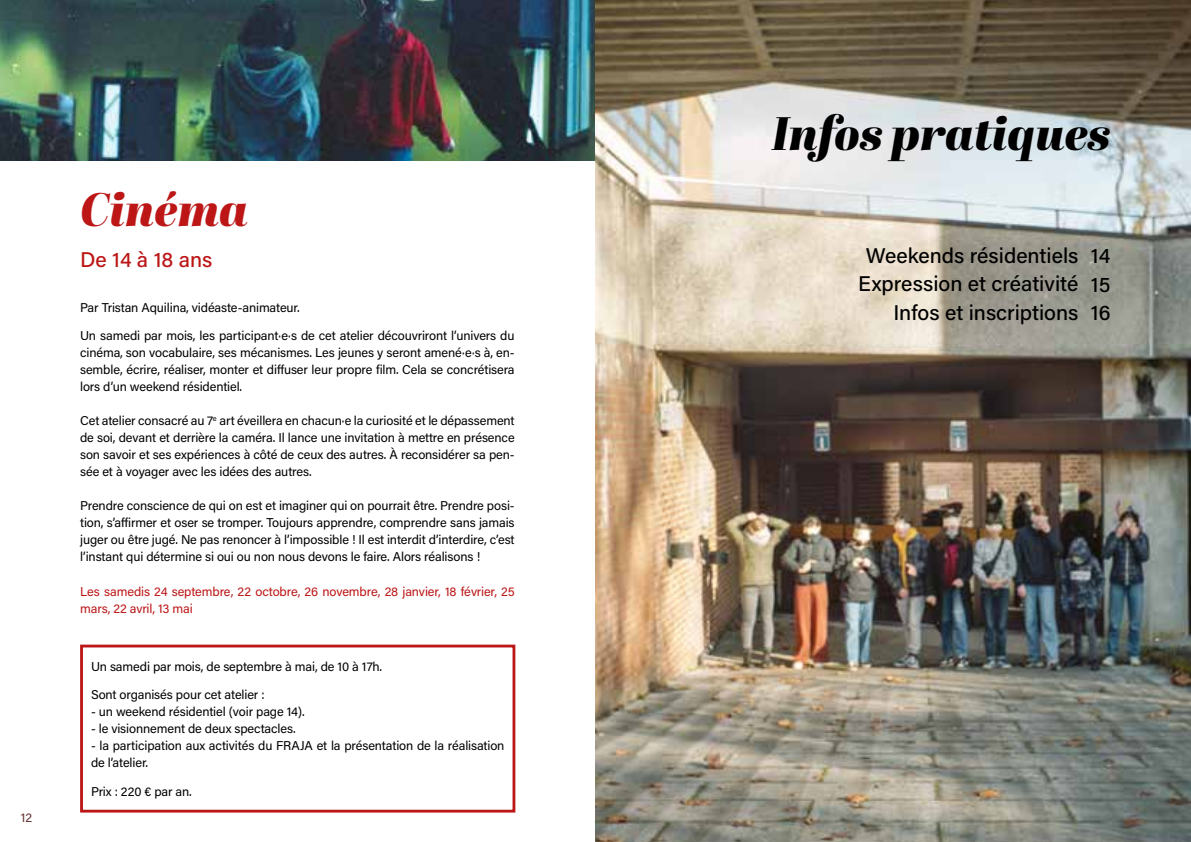
<style>
.page{position:relative;width:1191px;height:842px;background:#fff}
.page>*{position:absolute;margin:0;border:0;box-sizing:border-box;transform-origin:0 0}
.t1{font:italic 46.8px "Abril Fatface";color:#000}
.t2{font:italic 46.8px "Abril Fatface";color:#bc1616}
.t3{font:500 21.2px/28.4px "Acumin Pro";color:#000;text-align:justify}
.t4{font:500 21.2px "Acumin Pro";letter-spacing:-.005em;color:#bc1616}
.t5{font:12.8px/17px "Acumin Pro";letter-spacing:-.01em;color:#000;text-align:justify}
.t6{font:12.8px/17px "Acumin Pro";letter-spacing:-.01em;color:#bc1616}
.t7{font:12.8px "Acumin Pro";color:#653334}
</style>
<div class="page">
<img style="left:0;top:0;width:595px;height:161px">
<div style="left:80px;top:645px;width:435px;height:167px;border:3px solid #bc1616"></div>
<img style="left:595px;top:0;width:596px;height:842px">
<p class="t7" style="left:21px;top:809px;width:13px">12</p>
<h1 class="t2" style="left:80px;top:176px;width:170px">Cinéma</h1>
<h2 class="t4" style="left:80px;top:245px;width:134px">De 14 à 18 ans</h2>
<p class="t5" style="left:80px;top:298px;width:221px">Par Tristan Aquilina, vidéaste-animateur.</p>
<p class="t5" style="left:80px;top:327px;width:436px">Un samedi par mois, les participant·e·s de cet atelier découvriront l’univers du cinéma, son vocabulaire, ses mécanismes. Les jeunes y seront amené·e·s à, en&shy;semble, écrire, réaliser, monter et diffuser leur propre film. Cela se concrétisera lors d’un weekend résidentiel.</p>
<p class="t5" style="left:80px;top:412px;width:436px">Cet atelier consacré au 7<sup>e</sup> art éveillera en chacun·e la curiosité et le dépassement de soi, devant et derrière la caméra. Il lance une invitation à mettre en présence son savoir et ses expériences à côté de ceux des autres. À reconsidérer sa pen&shy;sée et à voyager avec les idées des autres.</p>
<p class="t5" style="left:80px;top:497px;width:436px">Prendre conscience de qui on est et imaginer qui on pourrait être. Prendre posi&shy;tion, s’affirmer et oser se tromper. Toujours apprendre, comprendre sans jamais juger ou être jugé. Ne pas renoncer à l’impossible ! Il est interdit d’interdire, c’est l’instant qui détermine si oui ou non nous devons le faire. Alors réalisons !</p>
<p class="t6" style="left:80px;top:582px;width:436px">Les samedis 24 septembre, 22 octobre, 26 novembre, 28 janvier, 18 février, 25 mars, 22 avril, 13 mai</p>
<p class="t5" style="left:91px;top:657px;width:293px">Un samedi par mois, de septembre à mai, de 10 à 17h.</p>
<p class="t5" style="left:91px;top:686px;width:175px">Sont organisés pour cet atelier :</p>
<p class="t5" style="left:91px;top:703px;width:215px">- un weekend résidentiel (voir page 14).</p>
<p class="t5" style="left:91px;top:720px;width:206px">- le visionnement de deux spectacles.</p>
<p class="t5" style="left:91px;top:737px;width:415px">- la participation aux activités du FRAJA et la présentation de la réalisation de l’atelier.</p>
<p class="t5" style="left:91px;top:782px;width:102px">Prix : 220 € par an.</p>
<h1 class="t1" style="left:772px;top:100px;width:340px">Infos pratiques</h1>
<h2 class="t3" style="left:858px;top:240px;width:221px;text-align:right">Weekends résidentiels<br>Expression et créativité<br>Infos et inscriptions</h2>
<h2 class="t3" style="left:1090px;top:241px;width:21px">14<br>15<br>16</h2>
</div>
